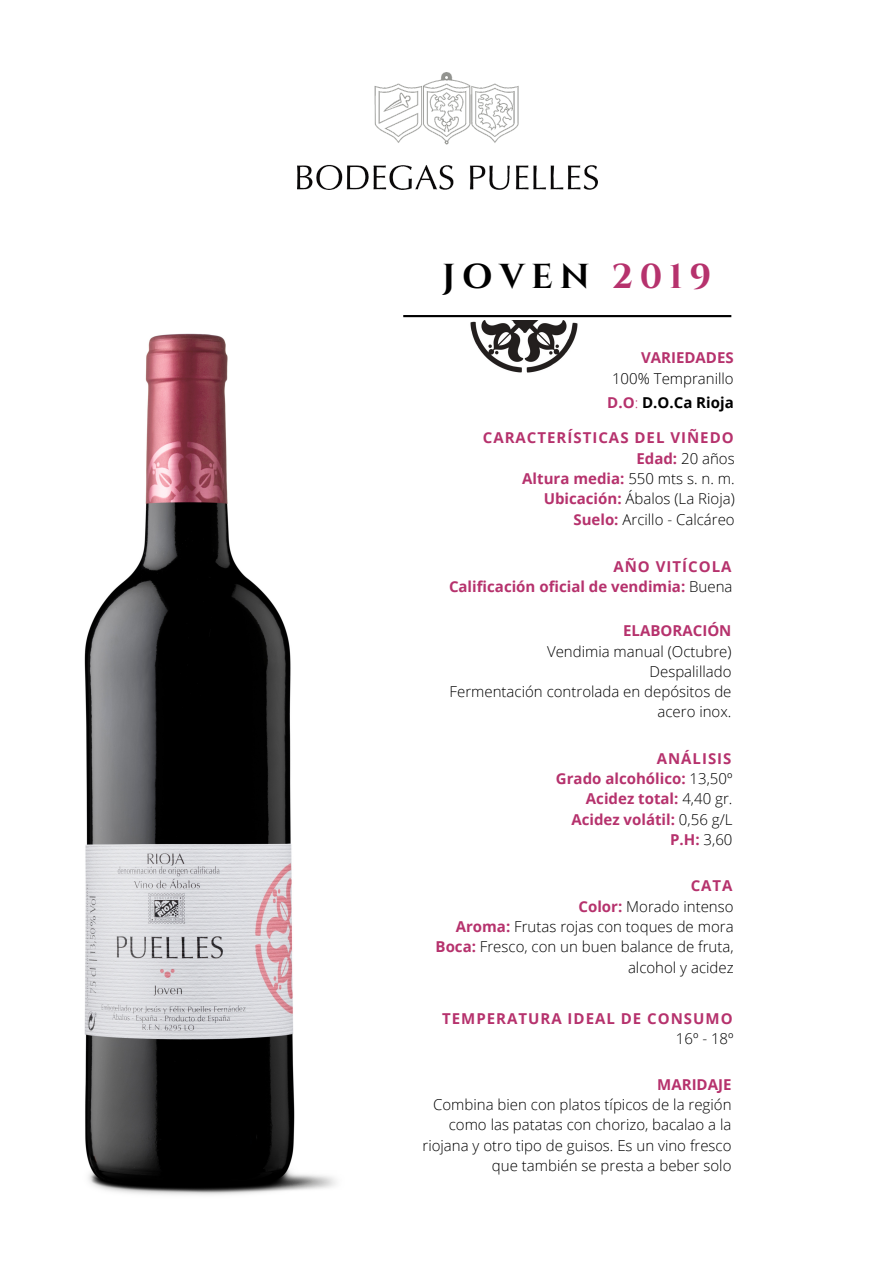
<style>
.page{position:relative;width:894px;height:1264px;background:#fff}
.page>*{position:absolute;margin:0;border:0;box-sizing:border-box;transform-origin:0 0}
.t1{font:700 34.5px "Cinzel";letter-spacing:.195em;color:#000}
.t2{font:300 15px/20.2px "Open Sans";color:#000;text-align:right}
.t3{font:700 15px "Open Sans";color:#b6326d}
.t4{font:700 15px "Open Sans";letter-spacing:.065em;color:#b6326d}
.t5{font:700 15px "Open Sans";color:#000}
.s1{color:#b6326d}
.s2{font-weight:300;color:#b6326d}
.s3{font-weight:700;color:#b6326d}
.s4{font-weight:300;color:#000}
</style>
<div class="page">
<svg style="left:403px;top:315px;width:328px;height:2px"></svg>
<img style="left:84px;top:333px;width:252px;height:862px">
<img style="left:297px;top:72px;width:300px;height:117px">
<img style="left:470px;top:320px;width:108px;height:53px">
<p class="t1" style="left:442px;top:254px;width:270px">JOVEN <span class="s1">2019</span></p>
<p class="t3" style="left:641px;top:347px;width:94px">VARIEDADES</p>
<p class="t2" style="left:612px;top:368px;width:123px">100% Tempranillo</p>
<p class="t5" style="left:607px;top:392px;width:128px"><span class="s1">D.O</span><span class="s2">:</span> D.O.Ca Rioja</p>
<p class="t4" style="left:482px;top:427px;width:252px">CARACTERÍSTICAS DEL VIÑEDO</p>
<p class="t2" style="left:636px;top:447px;width:100px"><span class="s3">Edad:</span> 20 años</p>
<p class="t3" style="left:522px;top:468px;width:214px">Altura media: <span class="s4">550 mts s. n. m.</span></p>
<p class="t2" style="left:543px;top:488px;width:192px"><span class="s3">Ubicación:</span> Ábalos (La Rioja)</p>
<p class="t2" style="left:573px;top:508px;width:163px"><span class="s3">Suelo:</span> Arcillo - Calcáreo</p>
<p class="t4" style="left:613px;top:556px;width:120px">AÑO VITÍCOLA</p>
<p class="t3" style="left:449px;top:576px;width:285px">Calificación oficial de vendimia: <span class="s4">Buena</span></p>
<p class="t3" style="left:623px;top:620px;width:110px">ELABORACIÓN</p>
<p class="t2" style="left:547px;top:640px;width:186px">Vendimia manual (Octubre)</p>
<p class="t2" style="left:649px;top:661px;width:83px">Despalillado</p>
<p class="t2" style="left:449px;top:681px;width:283px">Fermentación controlada en depósitos de acero inox.</p>
<p class="t4" style="left:656px;top:747px;width:76px">ANÁLISIS</p>
<p class="t3" style="left:555px;top:768px;width:178px">Grado alcohólico: <span class="s4">13,50º</span></p>
<p class="t3" style="left:585px;top:788px;width:148px">Acidez total: <span class="s4">4,40 gr.</span></p>
<p class="t3" style="left:571px;top:808px;width:163px">Acidez volátil: <span class="s4">0,56 g/L</span></p>
<p class="t3" style="left:670px;top:828px;width:64px">P.H: <span class="s4">3,60</span></p>
<p class="t3" style="left:690px;top:875px;width:43px">CATA</p>
<p class="t2" style="left:578px;top:895px;width:156px"><span class="s3">Color:</span> Morado intenso</p>
<p class="t2" style="left:455px;top:916px;width:279px"><span class="s3">Aroma:</span> Frutas rojas con toques de mora</p>
<p class="t2" style="left:435px;top:936px;width:299px"><span class="s3">Boca:</span> Fresco, con un buen balance de fruta, alcohol y acidez</p>
<p class="t4" style="left:442px;top:1007px;width:292px">TEMPERATURA IDEAL DE CONSUMO</p>
<p class="t2" style="left:675px;top:1028px;width:59px">16º - 18º</p>
<p class="t3" style="left:657px;top:1073px;width:76px">MARIDAJE</p>
<p class="t2" style="left:422px;top:1094px;width:310px">Combina bien con platos típicos de la región como las patatas con chorizo, bacalao a la riojana y otro tipo de guisos. Es un vino fresco que también se presta a beber solo</p>
</div>
